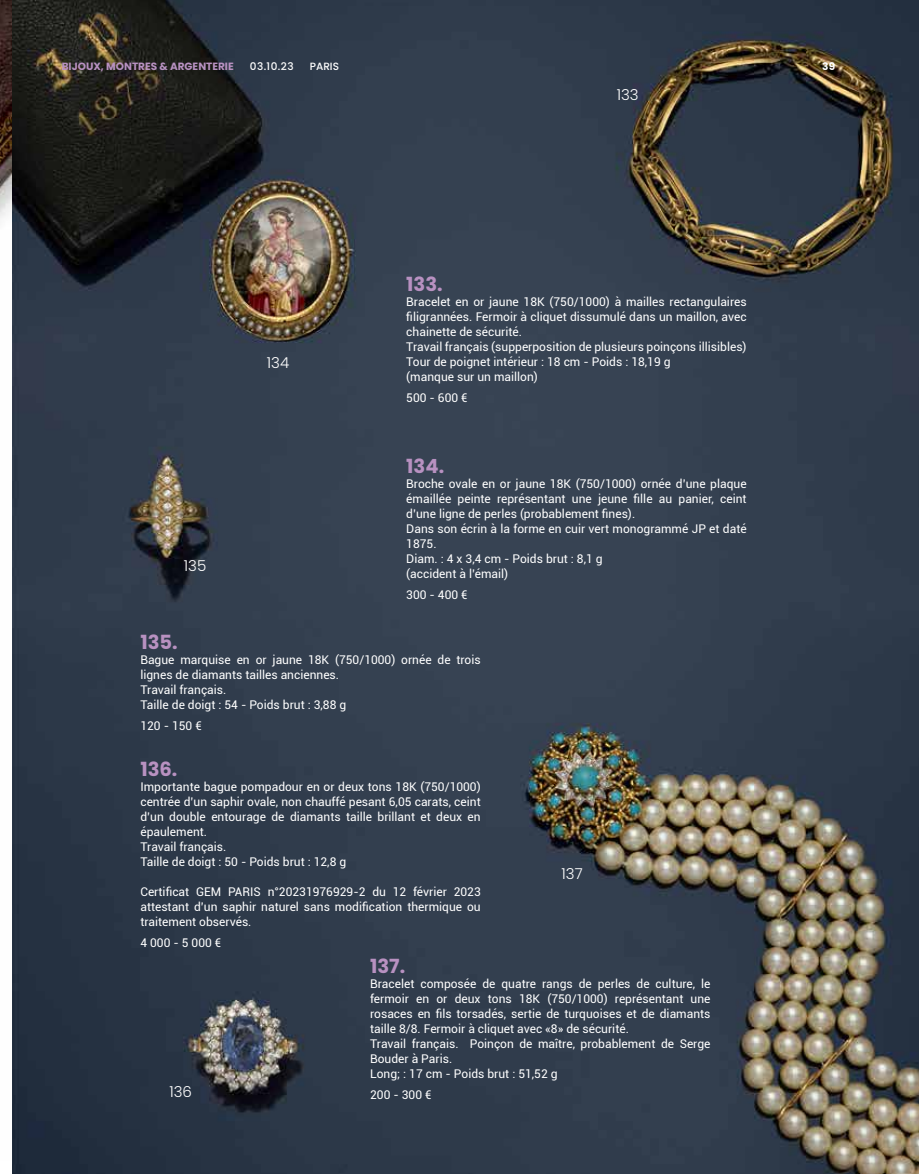
<style>
.page{position:relative;width:919px;height:1174px;background:#fff}
.page>*{position:absolute;margin:0;border:0;box-sizing:border-box;transform-origin:0 0}
.t1{font:700 19.5px "Poppins";color:#b891c1}
.t2{font:300 15px "Poppins";color:#fff}
.t3{font:12px/15px "Roboto";color:#fff}
.t4{font:700 10.5px "Poppins";color:#b891c1}
.t5{font:500 10.5px "Poppins";color:#fff}
.t6{font:700 10.5px "Poppins";color:#fff}
</style>
<div class="page">
<img style="left:0;top:0;width:13px;height:1160px">
<img style="left:13px;top:0;width:905px;height:1173px">
<p class="t4" style="left:62px;top:60px;width:173px">BIJOUX, MONTRES &amp; ARGENTERIE</p>
<p class="t5" style="left:250px;top:60px;width:45px">03.10.23</p>
<p class="t5" style="left:310px;top:60px;width:31px">PARIS</p>
<p class="t6" style="left:822px;top:60px;width:15px">39</p>
<p class="t2" style="left:267px;top:354px;width:24px">134</p>
<p class="t2" style="left:184px;top:557px;width:24px">135</p>
<p class="t2" style="left:616px;top:86px;width:23px">133</p>
<h1 class="t1" style="left:406px;top:273px;width:38px">133.</h1>
<p class="t3" style="left:406px;top:294px;width:342px">Bracelet en or jaune 18K (750/1000) à mailles rectangulaires filigrannées. Fermoir à cliquet dissumulé dans un maillon, avec chainette de sécurité.<br>Travail français (supperposition de plusieurs poinçons illisibles)<br>Tour de poignet intérieur : 18 cm - Poids : 18,19 g<br>(manque sur un maillon)</p>
<p class="t3" style="left:406px;top:390px;width:63px">500 - 600 €</p>
<h1 class="t1" style="left:406px;top:454px;width:39px">134.</h1>
<p class="t3" style="left:406px;top:475px;width:342px">Broche ovale en or jaune 18K (750/1000) ornée d’une plaque émaillée peinte représentant une jeune fille au panier, ceint d’une ligne de perles (probablement fines).<br>Dans son écrin à la forme en cuir vert monogrammé JP et daté 1875.<br>Diam. : 4 x 3,4 cm - Poids brut : 8,1 g<br>(accident à l’émail)</p>
<p class="t3" style="left:406px;top:586px;width:63px">300 - 400 €</p>
<h1 class="t1" style="left:140px;top:630px;width:39px">135.</h1>
<p class="t3" style="left:140px;top:651px;width:342px">Bague marquise en or jaune 18K (750/1000) ornée de trois lignes de diamants tailles anciennes.<br>Travail français.<br>Taille de doigt : 54 - Poids brut : 3,88 g</p>
<p class="t3" style="left:140px;top:717px;width:63px">120 - 150 €</p>
<h1 class="t1" style="left:140px;top:758px;width:39px">136.</h1>
<p class="t3" style="left:140px;top:779px;width:342px">Importante bague pompadour en or deux tons 18K (750/1000) centrée d’un saphir ovale, non chauffé pesant 6,05 carats, ceint d’un double entourage de diamants taille brillant et deux en épaulement.<br>Travail français.<br>Taille de doigt : 50 - Poids brut : 12,8 g</p>
<p class="t3" style="left:140px;top:884px;width:342px;text-align:justify">Certificat GEM PARIS n°20231976929-2 du 12 février 2023 attestant d’un saphir naturel sans modification thermique ou traitement observés.</p>
<p class="t3" style="left:140px;top:935px;width:82px">4 000 - 5 000 €</p>
<p class="t2" style="left:561px;top:865px;width:23px">137</p>
<p class="t2" style="left:169px;top:1083px;width:24px">136</p>
<h1 class="t1" style="left:370px;top:955px;width:37px">137.</h1>
<p class="t3" style="left:370px;top:976px;width:342px">Bracelet composée de quatre rangs de perles de culture, le fermoir en or deux tons 18K (750/1000) représentant une rosaces en fils torsadés, sertie de turquoises et de diamants taille 8/8. Fermoir à cliquet avec «8» de sécurité.<br>Travail français. Poinçon de maître, probablement de Serge Bouder à Paris.<br>Long; : 17 cm - Poids brut : 51,52 g</p>
<p class="t3" style="left:370px;top:1087px;width:63px">200 - 300 €</p>
</div>
